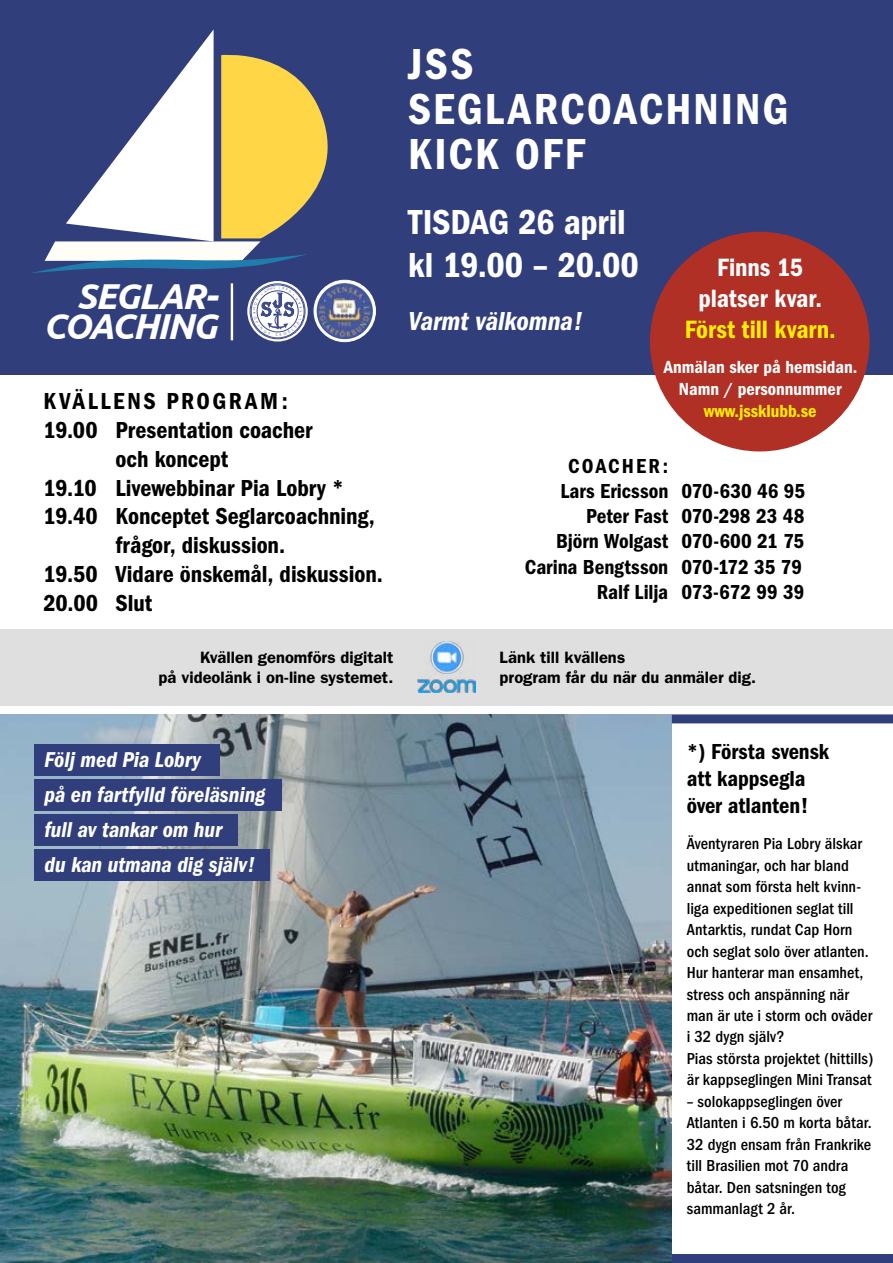
<style>
.page{position:relative;width:893px;height:1263px;background:#fff}
.page>*{position:absolute;margin:0;border:0;box-sizing:border-box;transform-origin:0 0}
.t1{font:600 condensed 45px/45px "Franklin Gothic";letter-spacing:.045em;color:#fff}
.t2{font:600 condensed 36px/43.2px "Franklin Gothic";letter-spacing:-.005em;color:#fff}
.t3{font:italic 700 36px/30px "Ubuntu";letter-spacing:-.045em;color:#fff;text-align:right}
.t4{font:italic 600 condensed 27px "Franklin Gothic";letter-spacing:-.005em;color:#fff}
.t5{font:600 condensed 25.95px/31.2px "Franklin Gothic";letter-spacing:-.005em;color:#fff;text-align:center}
.t6{font:600 condensed 25.95px "Franklin Gothic";letter-spacing:-.005em;color:#fe0}
.t7{font:600 condensed 24px "Franklin Gothic";color:#000}
.t8{font:600 condensed 24px "Franklin Gothic";letter-spacing:.105em;color:#000}
.t9{font:600 condensed 22.5px/27px "Franklin Gothic";color:#000}
.t10{font:italic 600 condensed 22.35px/35.1px "Franklin Gothic";color:#fff}
.t11{font:600 condensed 21px "Franklin Gothic";letter-spacing:-.005em;color:#000}
.t12{font:600 condensed 21px "Franklin Gothic";letter-spacing:.1em;color:#000}
.t13{font:600 condensed 18.15px/21.8px "Franklin Gothic";color:#fff;text-align:center}
.t14{font:600 condensed 18.15px "Franklin Gothic";color:#fe0}
.t15{font:500 condensed 16.5px/21.5px "Franklin Gothic";letter-spacing:.005em;color:#000}
.t16{font:600 16.5px/19.5px "Franklin Gothic";color:#000;text-align:right}
</style>
<div class="page">
<img style="left:0;top:714px;width:672px;height:549px">
<div style="left:34px;top:744px;width:186px;height:32px;background:#303e7c"></div>
<div style="left:34px;top:779px;width:247px;height:32px;background:#303e7c"></div>
<div style="left:34px;top:814px;width:203px;height:32px;background:#303e7c"></div>
<div style="left:34px;top:849px;width:235px;height:32px;background:#303e7c"></div>
<div style="left:672px;top:1254px;width:221px;height:9px;background:#303e7c"></div>
<div style="left:672px;top:714px;width:221px;height:9px;background:#303e7c"></div>
<div style="left:0;top:0;width:893px;height:374px;background:#303e7c"></div>
<svg style="left:32px;top:29px;width:296px;height:244px"></svg>
<hr style="left:231px;top:283px;width:2px;height:57px;background:#fff">
<svg style="left:247px;top:281px;width:61px;height:60px"></svg>
<div style="left:250px;top:284px;width:55px;height:55px;border:1px solid #3f4b8c;border-radius:50%"></div>
<div style="left:251px;top:285px;width:53px;height:53px;border:1px solid #3f4b8c;border-radius:50%"></div>
<img style="left:314px;top:280px;width:61px;height:62px;border-radius:50%">
<div style="left:314px;top:280px;width:62px;height:62px;border:1px solid #fff;border-radius:50%"></div>
<img style="left:317px;top:283px;width:26px;height:23px">
<div style="left:0;top:629px;width:893px;height:77px;background:#e0dfdf"></div>
<img style="left:417px;top:641px;width:59px;height:51px">
<div style="left:650px;top:232px;width:220px;height:219px;background:#b03025;border-radius:50%"></div>
<svg style="left:253px;top:287px;width:49px;height:49px;background:#c1c5d9"></svg>
<h2 class="t3" style="left:43px;top:281px;width:177px">SEGLAR-<br>COACHING</h2>
<h3 class="t8" style="left:44px;top:388px;width:246px">KVÄLLENS PROGRAM:</h3>
<h3 class="t7" style="left:44px;top:416px;width:270px">19.00 Presentation coacher</h3>
<h3 class="t7" style="left:116px;top:445px;width:114px">och koncept</h3>
<h3 class="t7" style="left:44px;top:474px;width:302px">19.10 Livewebbinar Pia Lobry *</h3>
<h3 class="t7" style="left:44px;top:503px;width:333px">19.40 Konceptet Seglarcoachning,</h3>
<h3 class="t7" style="left:116px;top:532px;width:171px">frågor, diskussion.</h3>
<h3 class="t7" style="left:44px;top:560px;width:341px">19.50 Vidare önskemål, diskussion.</h3>
<h3 class="t7" style="left:44px;top:589px;width:110px">20.00 Slut</h3>
<h1 class="t1" style="left:408px;top:42px;width:382px">JSS<br>SEGLARCOACHNING<br>KICK OFF</h1>
<h2 class="t2" style="left:408px;top:200px;width:232px">TISDAG 26 april kl 19.00 – 20.00</h2>
<h3 class="t4" style="left:408px;top:306px;width:176px">Varmt välkomna!</h3>
<h3 class="t5" style="left:698px;top:252px;width:125px">Finns 15 platser kvar.</h3>
<h3 class="t6" style="left:685px;top:315px;width:152px">Först till kvarn.</h3>
<p class="t13" style="left:664px;top:356px;width:195px">Anmälan sker på hemsidan.<br>Namn / personnummer</p>
<p class="t14" style="left:704px;top:400px;width:114px">www.jssklubb.se</p>
<p class="t12" style="left:568px;top:454px;width:102px">COACHER:</p>
<p class="t11" style="left:560px;top:479px;width:246px">Lars Ericsson 070-630 46 95</p>
<p class="t11" style="left:586px;top:504px;width:220px">Peter Fast 070-298 23 48</p>
<p class="t11" style="left:556px;top:529px;width:250px">Björn Wolgast 070-600 21 75</p>
<p class="t11" style="left:525px;top:555px;width:279px">Carina Bengtsson 070-172 35 79</p>
<p class="t11" style="left:597px;top:580px;width:209px">Ralf Lilja 073-672 99 39</p>
<p class="t16" style="left:159px;top:648px;width:236px">Kvällen genomförs digitalt<br>på videolänk i on-line systemet.</p>
<p class="t16" style="left:500px;top:647px;width:258px;text-align:left">Länk till kvällens<br>program får du när du anmäler dig.</p>
<h3 class="t10" style="left:45px;top:742px;width:222px">Följ med Pia Lobry<br>på en fartfylld föreläsning full av tankar om hur<br>du kan utmana dig själv!</h3>
<h3 class="t9" style="left:687px;top:738px;width:144px">*) Första svensk att kappsegla över atlanten!</h3>
<p class="t15" style="left:687px;top:833px;width:188px">Äventyraren Pia Lobry älskar utmaningar, och har bland annat som första helt kvinn&shy;liga expeditionen seglat till<br>Antarktis, rundat Cap Horn och seglat solo över atlanten.<br>Hur hanterar man ensamhet, stress och anspänning när man är ute i storm och oväder i 32 dygn själv?<br>Pias största projektet (hittills) är kappseglingen Mini Transat</p>
<p class="t15" style="left:687px;top:1091px;width:186px">– solokappseglingen över<br>Atlanten i 6.50 m korta båtar.<br>32 dygn ensam från Frankrike till Brasilien mot 70 andra båtar. Den satsningen tog sammanlagt 2 år.</p>
</div>
